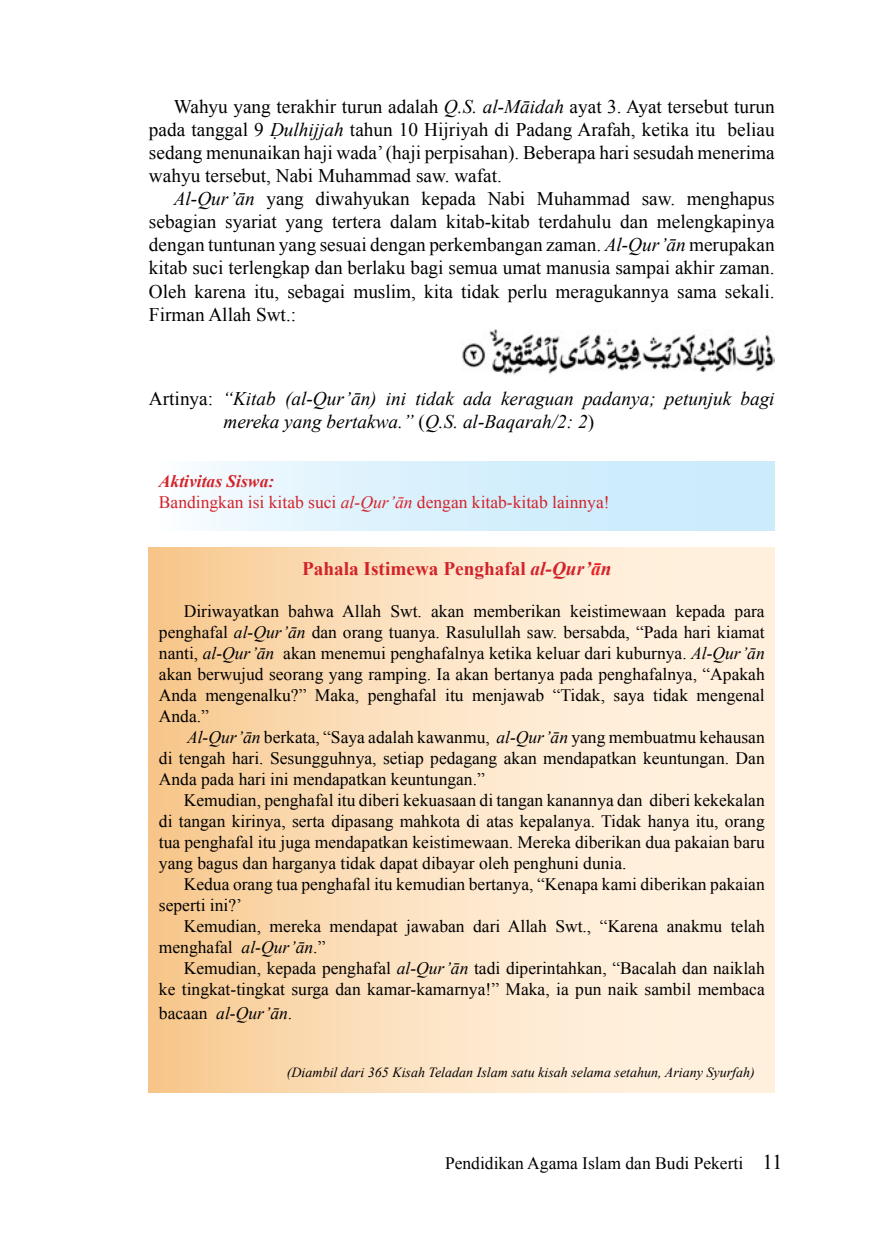
<style>
.page{position:relative;width:874px;height:1241px;background:#fff}
.page>*{position:absolute;margin:0;border:0;box-sizing:border-box;transform-origin:0 0}
.t1{font:19.25px/23.1px "Times New Roman";color:#000;text-align:justify}
.t2{font:italic 19.25px/23.1px "Times New Roman";color:#000}
.t3{font:700 19.25px "Times New Roman";color:#d2232a}
.t4{font:17.5px/21px "Times New Roman";color:#000;text-align:justify}
.t5{font:17.5px/21px "Times New Roman";color:#d2232a}
.t6{font:italic 17.5px "Times New Roman";color:#000}
.t7{font:italic 14px "Times New Roman";color:#000}
.s1{font-style:italic}
.s2{font-style:normal}
.s3{font-weight:700;font-style:italic}
.s4{font-style:italic;color:#ed1f24}
.s5{font-size:21px}
</style>
<div class="page">
<img style="left:462px;top:329px;width:312px;height:46px">
<div style="left:149px;top:461px;width:625px;height:69px;background:linear-gradient(to right,#f4fafe,#c3e9fb)"></div>
<svg style="left:149px;top:547px;width:625px;height:544px;background:#fce2c2"></svg>
<p class="t1" style="left:149px;top:94px;width:627px;text-indent:25px">Wahyu yang terakhir turun adalah <span class="s1">Q.S. al-Māidah</span> ayat 3. Ayat tersebut turun pada tanggal 9 <span class="s1">Ḍulhijjah</span> tahun 10 Hijriyah di Padang Arafah, ketika itu beliau sedang menunaikan haji wada’ (haji perpisahan). Beberapa hari sesudah menerima wahyu tersebut, Nabi Muhammad saw. wafat.</p>
<p class="t1" style="left:149px;top:187px;width:627px;text-indent:25px"><span class="s1">Al-Qur’ān</span> yang diwahyukan kepada Nabi Muhammad saw. menghapus sebagian syariat yang tertera dalam kitab-kitab terdahulu dan melengkapinya dengan tuntunan yang sesuai dengan perkembangan zaman. <span class="s1">Al-Qur’ān</span> merupakan kitab suci terlengkap dan berlaku bagi semua umat manusia sampai akhir zaman.<br>Oleh karena itu, sebagai muslim, kita tidak perlu meragukannya sama sekali.<br>Firman Allah Swt.:</p>
<p class="t2" style="left:223px;top:386px;width:552px;text-indent:-74px"><span class="s2">Artinya:</span> “Kitab (al-Qur’ān) ini tidak ada keraguan padanya; petunjuk bagi mereka yang bertakwa.” <span class="s2">(</span>Q.S. al-Baqarah/2: 2<span class="s2">)</span></p>
<p class="t5" style="left:159px;top:470px;width:452px"><span class="s3">Aktivitas Siswa:<br></span>Bandingkan isi kitab suci <span class="s1">al-Qur’</span><span class="s4">ā</span><span class="s1">n</span> dengan kitab-kitab lainnya!</p>
<p class="t3" style="left:302px;top:555px;width:311px">Pahala Istimewa Penghafal <span class="s1">al-Qur’</span><span class="s4">ā</span><span class="s1">n</span></p>
<p class="t4" style="left:159px;top:600px;width:607px;text-indent:25px">Diriwayatkan bahwa Allah Swt. akan memberikan keistimewaan kepada para penghafal <span class="s1">al-Qur’ān</span> dan orang tuanya. Rasulullah saw. bersabda, “Pada hari kiamat nanti, <span class="s1">al-Qur’ān</span> akan menemui penghafalnya ketika keluar dari kuburnya. <span class="s1">Al-Qur’ān </span>akan berwujud seorang yang ramping. Ia akan bertanya pada penghafalnya, “Apakah Anda mengenalku?” Maka, penghafal itu menjawab “Tidak, saya tidak mengenal Anda.”</p>
<p class="t4" style="left:159px;top:726px;width:607px;text-indent:28px"><span class="s1">Al-Qur’ān</span> berkata, “Saya adalah kawanmu, <span class="s1">al-Qur’ān</span> yang membuatmu kehausan di tengah hari. Sesungguhnya, setiap pedagang akan mendapatkan keuntungan. Dan Anda pada hari ini mendapatkan keuntungan.”</p>
<p class="t4" style="left:159px;top:789px;width:607px;text-indent:25px">Kemudian, penghafal itu diberi kekuasaan di tangan kanannya dan diberi kekekalan di tangan kirinya, serta dipasang mahkota di atas kepalanya. Tidak hanya itu, orang tua penghafal itu juga mendapatkan keistimewaan. Mereka diberikan dua pakaian baru yang bagus dan harganya tidak dapat dibayar oleh penghuni dunia.</p>
<p class="t4" style="left:159px;top:873px;width:607px;text-indent:25px">Kedua orang tua penghafal itu kemudian bertanya, “Kenapa kami diberikan pakaian seperti ini?’</p>
<p class="t4" style="left:159px;top:915px;width:607px;text-indent:25px">Kemudian, mereka mendapat jawaban dari Allah Swt., “Karena anakmu telah menghafal <span class="s1">al-Qur’ān</span>.”</p>
<p class="t4" style="left:159px;top:957px;width:607px;text-align:right">Kemudian, kepada penghafal <span class="s1">al-Qur’ān</span> tadi diperintahkan, “Bacalah dan naiklah<br>ke tingkat-tingkat surga dan kamar-kamarnya!” Maka, ia pun naik sambil membaca</p>
<p class="t6" style="left:159px;top:1000px;width:135px"><span class="s2">bacaan</span> al-Qur’ān<span class="s2">.</span></p>
<p class="t7" style="left:287px;top:1062px;width:469px">(Diambil dari 365 Kisah Teladan Islam satu kisah selama setahun, Ariany Syurfah)</p>
<p class="t4" style="left:445px;top:1152px;width:339px">Pendidikan Agama Islam dan Budi Pekerti <span class="s5">11</span></p>
</div>
